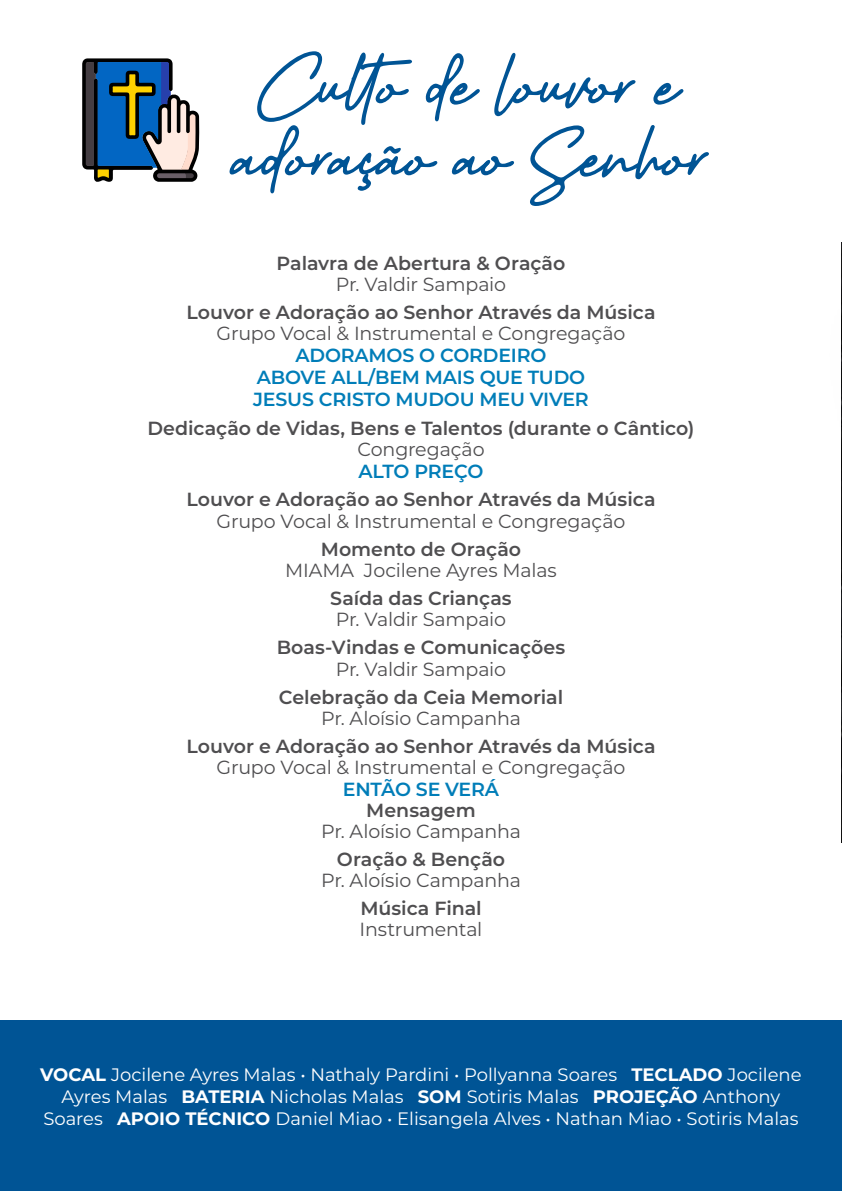
<style>
.page{position:relative;width:842px;height:1191px;background:#fff}
.page>*{position:absolute;margin:0;border:0;box-sizing:border-box;transform-origin:0 0}
.Titulo_1{font:112px "Better Yesterday italic";color:#005495}
.Lista_1_linha{font:600 19px/21px "Montserrat";letter-spacing:-.005em;color:#4f4e50;text-align:center}
.Antes_de_musica{font:600 19px/21px "Montserrat";letter-spacing:-.005em;color:#4f4e50;text-align:center}
.Lista_1_linha-2{font:19px/21px "Montserrat";letter-spacing:-.01em;color:#4f4e50;text-align:center}
.Música{font:600 19px "Montserrat";letter-spacing:-.01em;color:#007db8}
.Música_última{font:600 19px "Montserrat";letter-spacing:-.01em;color:#007db8}
.Título_rodapé{font:18px/22px "Montserrat";color:#fff;text-align:center}
.s1{font-weight:400}
.s2{font-weight:600}
.s3{font-weight:700}
</style>
<div class="page">
<svg style="left:82px;top:58px;width:117px;height:124px;background:#58748b"></svg>
<img style="left:841px;top:562px;width:1px;height:280px">
<svg style="left:841px;top:242px;width:1px;height:320px"></svg>
<div style="left:0;top:1020px;width:842px;height:171px;background:#005495"></div>
<p class="Titulo_1" style="left:255px;top:33px;width:418px">Culto de louvor e</p>
<p class="Titulo_1" style="left:226px;top:105px;width:476px">adoração ao Senhor</p>
<p class="Lista_1_linha" style="left:277px;top:252px;width:290px">Palavra de Abertura &amp; Oração<br><span class="s1">Pr. Valdir Sampaio</span></p>
<p class="Antes_de_musica" style="left:186px;top:301px;width:471px">Louvor e Adoração ao Senhor Através da Música<br><span class="s1">Grupo Vocal &amp; Instrumental e Congregação</span></p>
<p class="Música" style="left:295px;top:342px;width:252px">ADORAMOS O CORDEIRO</p>
<p class="Música" style="left:257px;top:364px;width:330px">ABOVE ALL/BEM MAIS QUE TUDO</p>
<p class="Música_última" style="left:253px;top:386px;width:337px">JESUS CRISTO MUDOU MEU VIVER</p>
<p class="Antes_de_musica" style="left:147px;top:416px;width:549px">Dedicação de Vidas, Bens e Talentos (durante o Cântico)<br><span class="s1">Congregação</span></p>
<p class="Música_última" style="left:359px;top:457px;width:126px">ALTO PREÇO</p>
<p class="Lista_1_linha" style="left:186px;top:487px;width:471px;line-height:22px">Louvor e Adoração ao Senhor Através da Música<br><span class="s1">Grupo Vocal &amp; Instrumental e Congregação</span></p>
<p class="Lista_1_linha-2" style="left:285px;top:538px;width:273px"><span class="s2">Momento de Oração<br></span>MIAMA Jocilene Ayres Malas</p>
<p class="Lista_1_linha" style="left:330px;top:587px;width:183px;text-align:left">Saída das Crianças<br><span class="s1">Pr. Valdir Sampaio</span></p>
<p class="Lista_1_linha" style="left:277px;top:635px;width:290px;line-height:22px">Boas-Vindas e Comunicações<br><span class="s1">Pr. Valdir Sampaio</span></p>
<p class="Lista_1_linha" style="left:279px;top:686px;width:286px">Celebração da Ceia Memorial<br><span class="s1">Pr. Aloísio Campanha</span></p>
<p class="Antes_de_musica" style="left:186px;top:735px;width:471px">Louvor e Adoração ao Senhor Através da Música<br><span class="s1">Grupo Vocal &amp; Instrumental e Congregação</span></p>
<p class="Música" style="left:343px;top:776px;width:158px">ENTÃO SE VERÁ</p>
<p class="Lista_1_linha-2" style="left:321px;top:799px;width:201px"><span class="s2">Mensagem<br></span>Pr. Aloísio Campanha</p>
<p class="Lista_1_linha-2" style="left:321px;top:848px;width:201px"><span class="s2">Oração &amp; Benção<br></span>Pr. Aloísio Campanha</p>
<p class="Lista_1_linha-2" style="left:360px;top:897px;width:124px;text-align:left"><span class="s2">Música Final<br></span>Instrumental</p>
<p class="Título_rodapé" style="left:40px;top:1062px;width:763px"><span class="s3">VOCAL</span> Jocilene Ayres Malas • Nathaly Pardini • Pollyanna Soares <span class="s3">TECLADO</span> Jocilene<br>Ayres Malas <span class="s3">BATERIA</span> Nicholas Malas <span class="s3">SOM</span> Sotiris Malas <span class="s3">PROJEÇÃO</span> Anthony<br>Soares <span class="s3">APOIO TÉCNICO</span> Daniel Miao • Elisangela Alves • Nathan Miao • Sotiris Malas</p>
</div>
